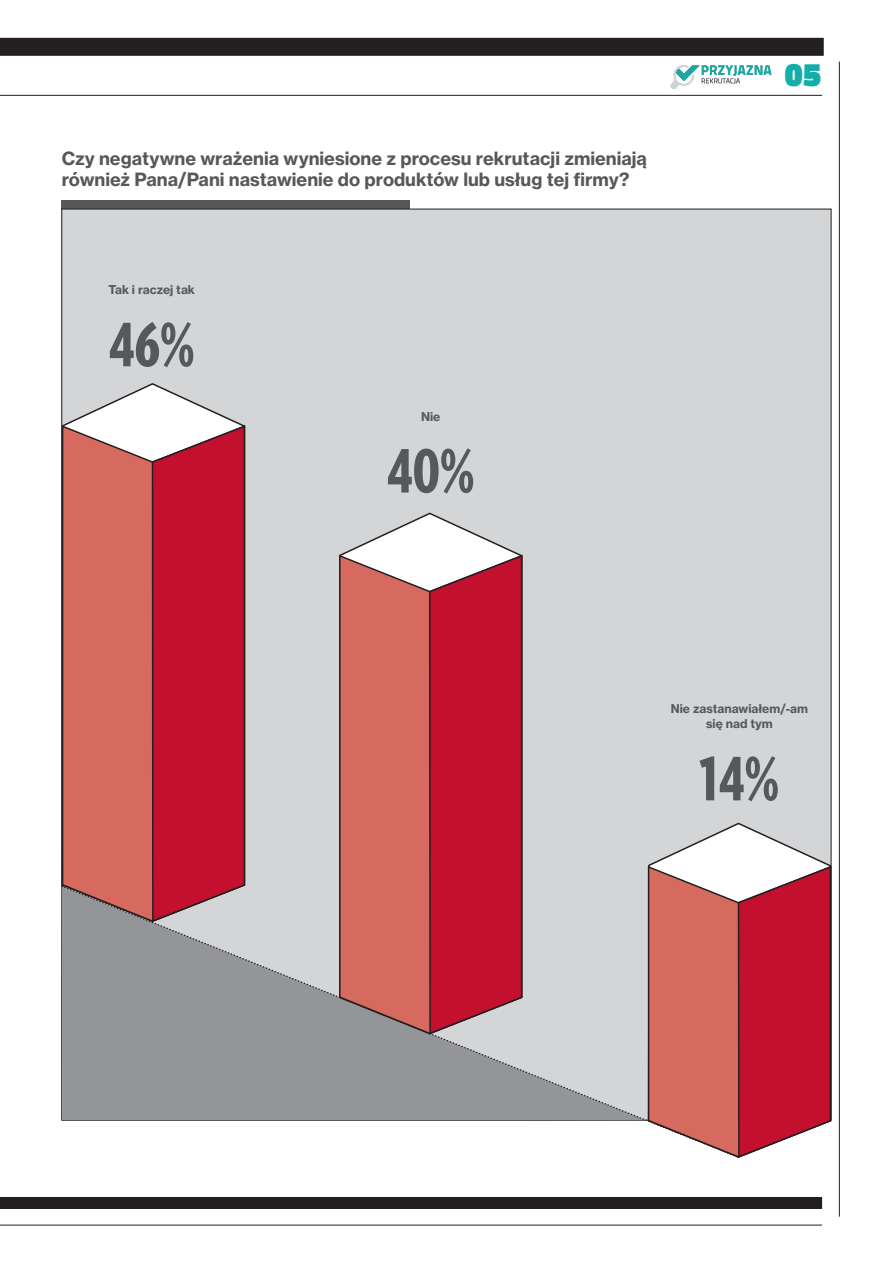
<style>
.page{position:relative;width:893px;height:1263px;background:#fff}
.page>*{position:absolute;margin:0;border:0;box-sizing:border-box;transform-origin:0 0}
.t1{font:900 60px "Verlag Compressed";color:#57585a}
.t2{font:900 32.85px "Titillium Web";color:#13aea9}
.t3{font:18px/21px "N Haas Grotesk TX Pro 75 Bd";color:#57585a}
.t4{font:12px/15px "N Haas Grotesk TX Pro 75 Bd";color:#57585a;text-align:center}
</style>
<div class="page">
<div style="left:61px;top:200px;width:349px;height:9px;background:#57585a"></div>
<hr style="left:839px;top:62px;width:1px;height:1154px;background:#231f20">
<hr style="left:0;top:95px;width:822px;height:1px;background:#231f20">
<hr style="left:0;top:1225px;width:822px;height:1px;background:#231f20">
<div style="left:0;top:1197px;width:822px;height:12px;background:#231f20"></div>
<div style="left:0;top:38px;width:824px;height:18px;background:#231f20"></div>
<svg style="left:671px;top:65px;width:100px;height:24px"></svg>
<div style="left:62px;top:209px;width:769px;height:911px;background:#d4d5d7"></div>
<svg style="left:61px;top:382px;width:180px;height:42px"></svg>
<svg style="left:61px;top:424px;width:90px;height:499px;background:#c66a61"></svg>
<svg style="left:151px;top:424px;width:95px;height:461px;background:#c51e39"></svg>
<svg style="left:341px;top:512px;width:179px;height:42px"></svg>
<svg style="left:339px;top:554px;width:89px;height:331px;background:#d47066"></svg>
<svg style="left:428px;top:554px;width:95px;height:331px;background:#c01f3b"></svg>
<svg style="left:648px;top:822px;width:184px;height:43px"></svg>
<svg style="left:647px;top:865px;width:90px;height:20px;background:#e9d3d1"></svg>
<svg style="left:63px;top:885px;width:674px;height:273px"></svg>
<svg style="left:737px;top:865px;width:95px;height:293px;background:#c33049"></svg>
<p class="t3" style="left:62px;top:148px;width:587px">Czy negatywne wrażenia wyniesione z procesu rekrutacji zmieniają również Pana/Pani nastawienie do produktów lub usług tej firmy?</p>
<p class="t4" style="left:108px;top:282px;width:88px">Tak i raczej tak</p>
<p class="t1" style="left:109px;top:300px;width:87px">46%</p>
<p class="t4" style="left:421px;top:409px;width:21px">Nie</p>
<p class="t1" style="left:387px;top:426px;width:89px">40%</p>
<p class="t2" style="left:785px;top:51px;width:38px">05</p>
<p class="t4" style="left:671px;top:701px;width:139px">Nie zastanawiałem/-am się nad tym</p>
<p class="t1" style="left:700px;top:734px;width:81px">14%</p>
</div>
